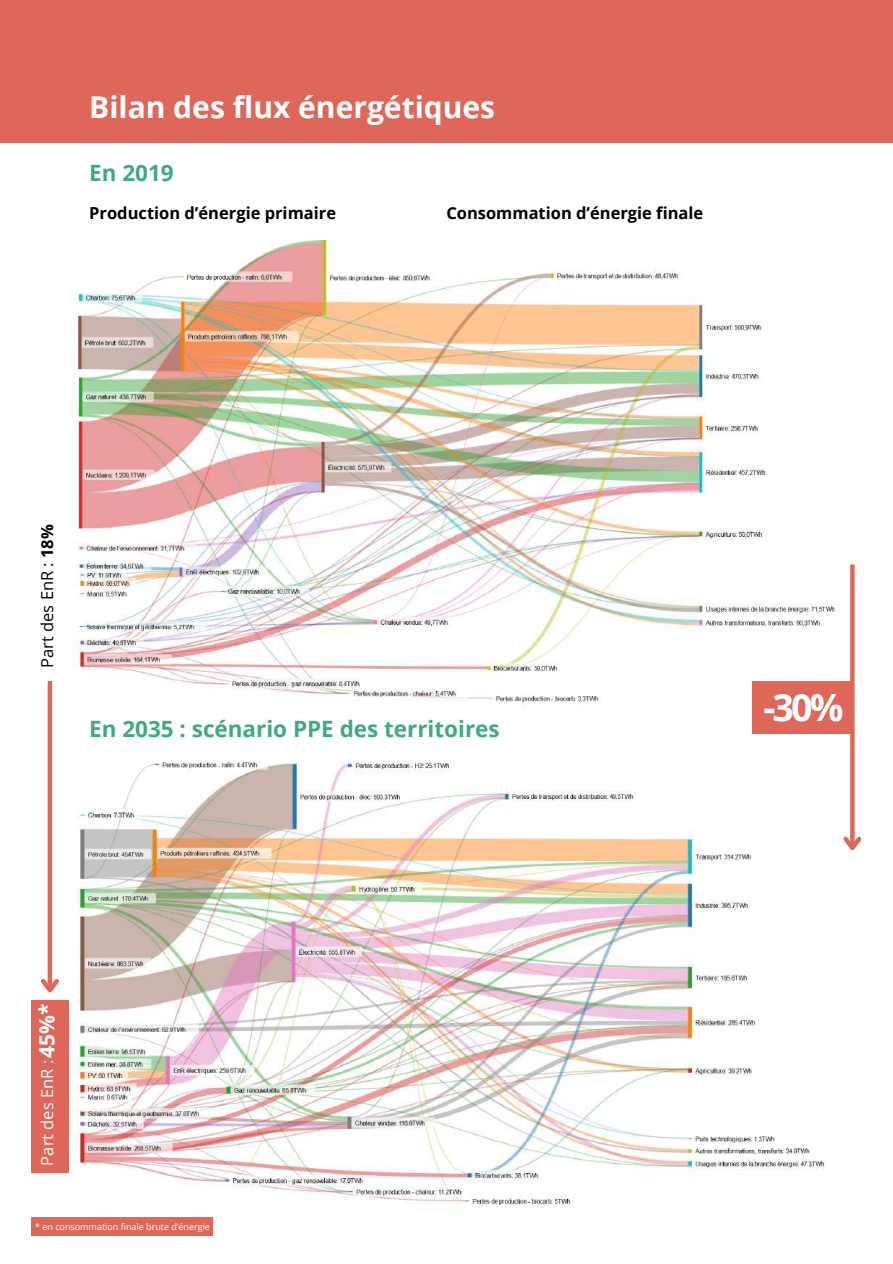
<style>
.page{position:relative;width:893px;height:1264px;background:#fff}
.page>*{position:absolute;margin:0;border:0;box-sizing:border-box;transform-origin:0 0}
.t1{font:700 37.5px "Open Sans";color:#fff}
.t2{font:700 30px "Open Sans";color:#fff}
.t3{font:700 22.5px "Open Sans";color:#3faa7f}
.t4{font:700 21px "Open Sans";color:#fff}
.t5{font:700 16.5px "Open Sans";color:#000}
.t6{font:16.5px "Open Sans";color:#000}
.t7{font:16.5px "Open Sans";color:#fff}
.t8{font:9px "Open Sans";color:#fff}
.s1{font-weight:700}
</style>
<div class="page">
<img style="left:71px;top:240px;width:766px;height:464px">
<img style="left:71px;top:761px;width:756px;height:450px">
<div style="left:0;top:0;width:892px;height:143px;background:#de675a"></div>
<div style="left:32px;top:999px;width:37px;height:173px;background:#de675a"></div>
<svg style="left:850px;top:564px;width:4px;height:268px"></svg>
<svg style="left:843px;top:832px;width:19px;height:19px"></svg>
<hr style="left:48px;top:681px;width:4px;height:309px;background:#de675a">
<svg style="left:41px;top:974px;width:18px;height:19px"></svg>
<div style="left:752px;top:681px;width:98px;height:52px;background:#de675a"></div>
<div style="left:32px;top:1217px;width:181px;height:18px;background:#de675a"></div>
<h2 class="t2" style="left:89px;top:86px;width:407px">Bilan des flux énergétiques</h2>
<h3 class="t3" style="left:89px;top:157px;width:86px">En 2019</h3>
<p class="t5" style="left:89px;top:201px;width:248px">Production d’énergie primaire</p>
<p class="t5" style="left:446px;top:201px;width:258px">Consommation d’énergie finale</p>
<p class="t6" style="left:36px;top:667px;width:145px;rotate:-90deg">Part des EnR : <span class="s1">18%</span></p>
<h3 class="t3" style="left:89px;top:712px;width:412px">En 2035 : scénario PPE des territoires</h3>
<p class="t4" style="left:32px;top:1057px;width:56px;rotate:-90deg">45%*</p>
<p class="t7" style="left:36px;top:1165px;width:107px;rotate:-90deg">Part des EnR :</p>
<p class="t8" style="left:35px;top:1219px;width:176px">* en consommation finale brute d’énergie</p>
<h1 class="t1" style="left:763px;top:681px;width:82px">-30%</h1>
</div>
